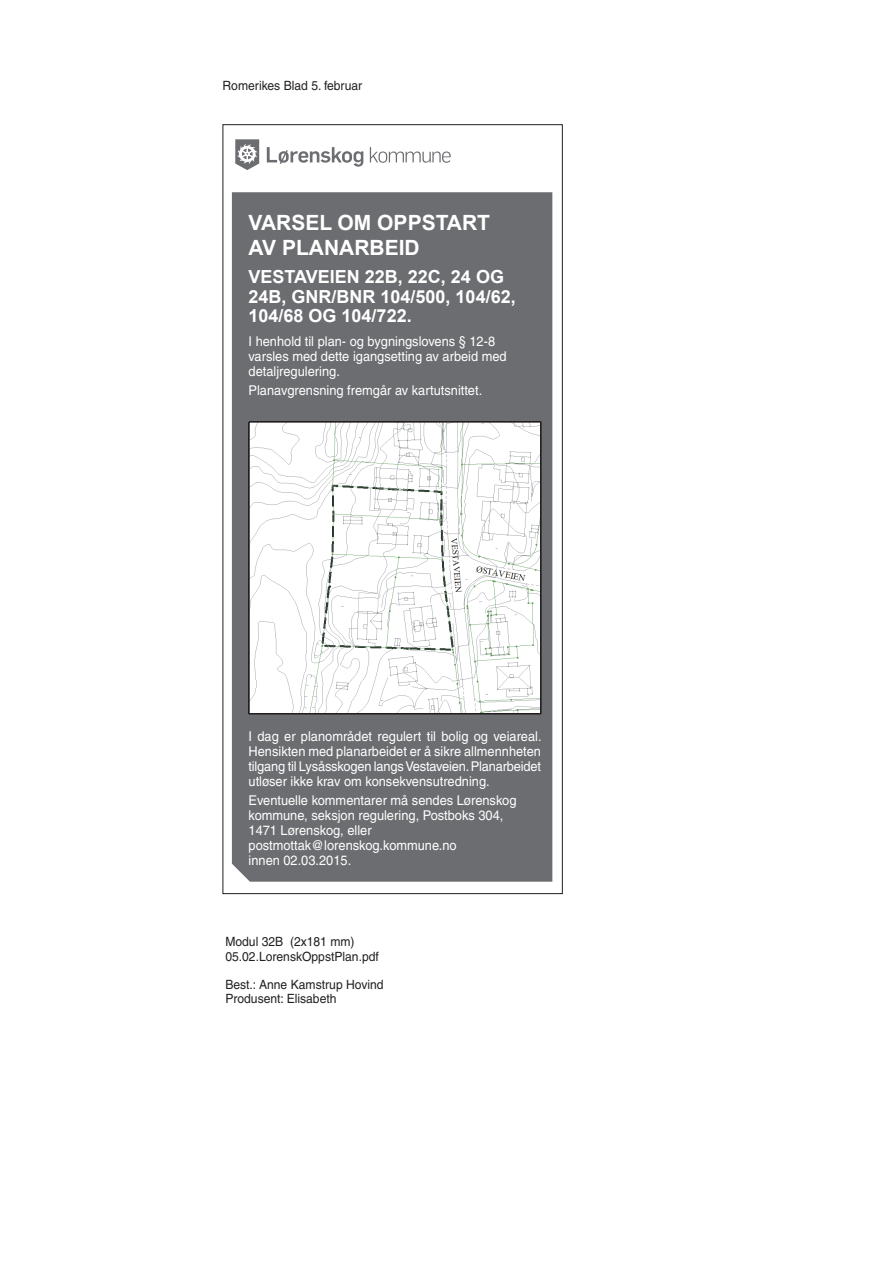
<style>
.page{position:relative;width:893px;height:1263px;background:#fff}
.page>*{position:absolute;margin:0;border:0;box-sizing:border-box;transform-origin:0 0}
.t1{font:700 21px/25.2px "Arial";color:#fff}
.t2{font:700 18px/19.5px "Arial";color:#fff}
.t3{font:13.5px/15px "Helvetica LT";color:#fff;scale:.95 1}
.t4{font:12.75px/14.2px "Helvetica LT";color:#231f20;scale:.95 1}
</style>
<div class="page">
<svg style="left:235px;top:139px;width:24px;height:31px"></svg>
<svg style="left:267px;top:147px;width:96px;height:20px"></svg>
<svg style="left:370px;top:147px;width:81px;height:16px"></svg>
<div style="left:232px;top:192px;width:320px;height:690px;background:#6c6d70"></div>
<svg style="left:249px;top:422px;width:292px;height:292px"></svg>
<p class="t4" style="left:223px;top:78px;width:149px">Romerikes Blad 5. februar</p>
<h1 class="t1" style="left:249px;top:211px;width:243px">VARSEL OM OPPSTART<br>AV PLANARBEID</h1>
<h2 class="t2" style="left:249px;top:268px;width:269px">VESTAVEIEN 22B, 22C, 24 OG<br>24B, GNR/BNR 104/500, 104/62,<br>104/68 OG 104/722.</h2>
<p class="t3" style="left:249px;top:334px;width:273px">I henhold til plan- og bygningslovens § 12-8 varsles med dette igangsetting av arbeid med detaljregulering.</p>
<p class="t3" style="left:249px;top:383px;width:247px">Planavgrensning fremgår av kartutsnittet.</p>
<p class="t3" style="left:249px;top:729px;width:310px;text-align:justify">I dag er planområdet regulert til bolig og veiareal.<br>Hensikten med planarbeidet er å sikre allmennheten tilgang til Lysåsskogen langs Vestaveien. Planarbeidet utløser ikke krav om konsekvensutredning.</p>
<p class="t3" style="left:249px;top:793px;width:283px">Eventuelle kommentarer må sendes Lørenskog kommune, seksjon regulering, Postboks 304, 1471 Lørenskog, eller postmottak@lorenskog.kommune.no<br>innen 02.03.2015.</p>
<p class="t4" style="left:225px;top:935px;width:163px">Modul 32B (2x181 mm)<br>05.02.LorenskOppstPlan.pdf</p>
<p class="t4" style="left:225px;top:977px;width:168px">Best.: Anne Kamstrup Hovind<br>Produsent: Elisabeth</p>
</div>
